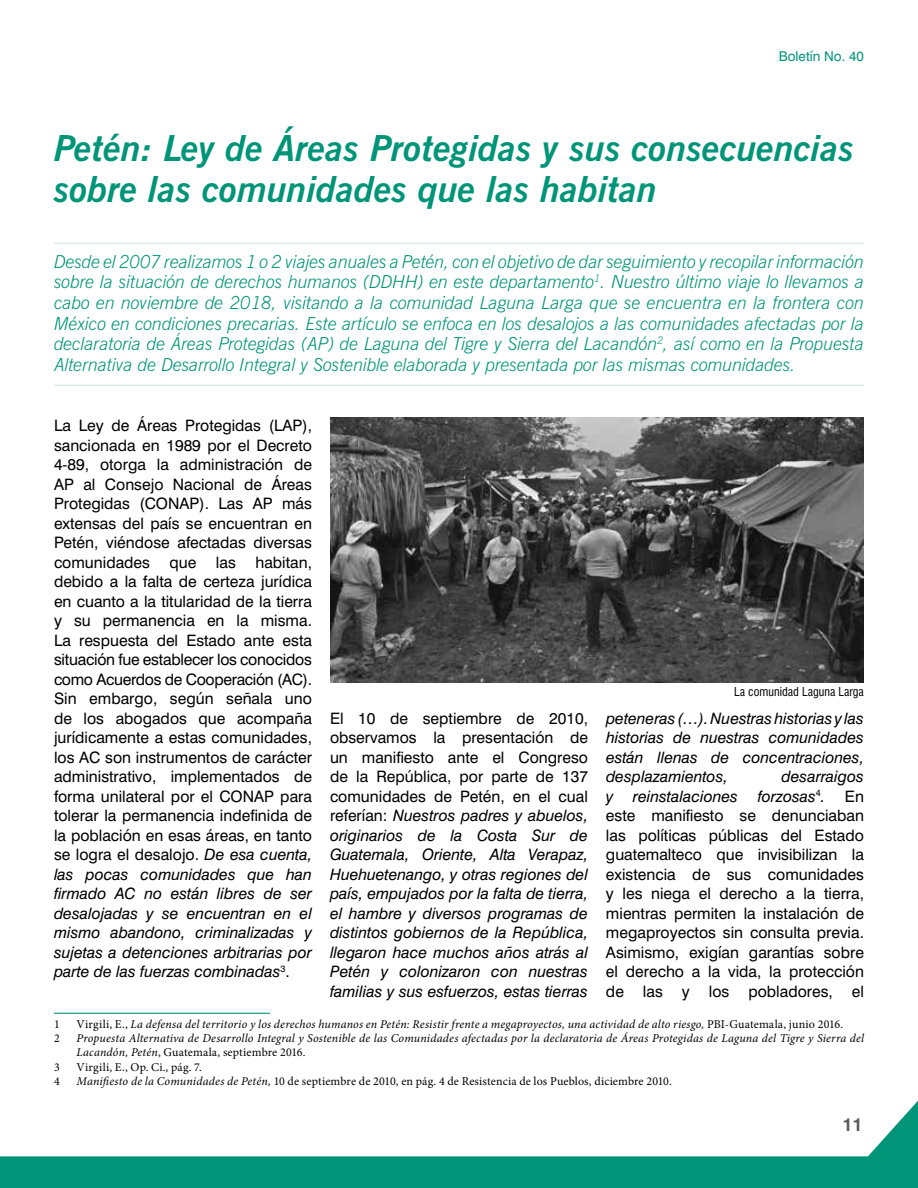
<style>
.page{position:relative;width:918px;height:1188px;background:#fff}
.page>*{position:absolute;margin:0;border:0;box-sizing:border-box;transform-origin:0 0}
.t1{font:italic 700 36px/41.4px "News Gothic BT";color:#009578}
.t2{font:italic 300 18px/20.7px "News Gothic BT";letter-spacing:-.01em;color:#009578;text-align:justify}
.t3{font:700 18px "Swiss 721 BT";color:#58595b}
.t4{font:15.75px/19.5px "Swiss 721 BT";color:#000;text-align:justify}
.t5{font:italic 15.75px/19.5px "Swiss 721 BT";color:#000;text-align:justify}
.t6{font:13.5px "Swiss 721 BT";color:#009578}
.t7{font:italic 12px/14.4px "Minion Pro";letter-spacing:.015em;color:#000}
.t8{font:12px "Minion Pro";letter-spacing:.01em;color:#000}
.t9{font:condensed 12px "Swiss 721 BT";color:#000}
.s1{font-style:italic}
.s2{font-style:normal}
</style>
<div class="page">
<svg style="left:0;top:1100px;width:918px;height:88px"></svg>
<hr style="left:54px;top:385px;width:810px;height:1px;background:#ddebe7">
<hr style="left:54px;top:1013px;width:216px;height:1px;background:#009578">
<hr style="left:54px;top:243px;width:810px;height:1px;background:#ddebe7">
<img style="left:330px;top:418px;width:534px;height:264px">
<p class="t6" style="left:779px;top:48px;width:87px">Boletín No. 40</p>
<h1 class="t1" style="left:54px;top:127px;width:802px">Petén: Ley de Áreas Protegidas y sus consecuencias sobre las comunidades que las habitan</h1>
<p class="t2" style="left:54px;top:251px;width:812px">Desde el 2007 realizamos 1 o 2 viajes anuales a Petén, con el objetivo de dar seguimiento y recopilar información sobre la situación de derechos humanos (DDHH) en este departamento<sup>1</sup>. Nuestro último viaje lo llevamos a cabo en noviembre de 2018, visitando a la comunidad Laguna Larga que se encuentra en la frontera con México en condiciones precarias. Este artículo se enfoca en los desalojos a las comunidades afectadas por la declaratoria de Áreas Protegidas (AP) de Laguna del Tigre y Sierra del Lacandón<sup>2</sup>, así como en la Propuesta Alternativa de Desarrollo Integral y Sostenible elaborada y presentada por las mismas comunidades.</p>
<p class="t4" style="left:54px;top:416px;width:260px">La Ley de Áreas Protegidas (LAP), sancionada en 1989 por el Decreto 4-89, otorga la administración de AP al Consejo Nacional de Áreas Protegidas (CONAP). Las AP más extensas del país se encuentran en Petén, viéndose afectadas diversas comunidades que las habitan, debido a la falta de certeza jurídica en cuanto a la titularidad de la tierra y su permanencia en la misma.<br>La respuesta del Estado ante esta situación fue establecer los conocidos como Acuerdos de Cooperación (AC).<br>Sin embargo, según señala uno de los abogados que acompaña jurídicamente a estas comunidades, los AC son instrumentos de carácter administrativo, implementados de forma unilateral por el CONAP para tolerar la permanencia indefinida de la población en esas áreas, en tanto se logra el desalojo. <span class="s1">De esa cuenta, las pocas comunidades que han firmado AC no están libres de ser desalojadas y se encuentran en el mismo abandono, criminalizadas y sujetas a detenciones arbitrarias por parte de las fuerzas combinadas</span><sup>3</sup>.</p>
<p class="t9" style="left:734px;top:684px;width:131px">La comunidad Laguna Larga</p>
<p class="t5" style="left:330px;top:708px;width:260px"><span class="s2">El 10 de septiembre de 2010, observamos la presentación de un manifiesto ante el Congreso de la República, por parte de 137 comunidades de Petén, en el cual referían:</span> Nuestros padres y abuelos, originarios de la Costa Sur de Guatemala, Oriente, Alta Verapaz, Huehuetenango, y otras regiones del país, empujados por la falta de tierra, el hambre y diversos programas de distintos gobiernos de la República, llegaron hace muchos años atrás al Petén y colonizaron con nuestras familias y sus esfuerzos, estas tierras</p>
<p class="t5" style="left:606px;top:708px;width:260px">peteneras (…). Nuestras historias y las historias de nuestras comunidades están llenas de concentraciones, desplazamientos,</p>
<p class="t5" style="left:782px;top:767px;width:84px">desarraigos</p>
<p class="t5" style="left:606px;top:786px;width:9px">y</p>
<p class="t5" style="left:633px;top:786px;width:106px">reinstalaciones</p>
<p class="t5" style="left:758px;top:786px;width:69px">forzosas<sup>4</sup>.</p>
<p class="t4" style="left:606px;top:786px;width:260px;text-indent:239px">En este manifiesto se denunciaban las políticas públicas del Estado guatemalteco que invisibilizan la existencia de sus comunidades y les niega el derecho a la tierra, mientras permiten la instalación de megaproyectos sin consulta previa.<br>Asimismo, exigían garantías sobre el derecho a la vida, la protección de las y los pobladores, el</p>
<p class="t8" style="left:54px;top:1016px;width:7px">1</p>
<p class="t7" style="left:76px;top:1017px;width:768px"><span class="s2">Virgili, E.,</span> La defensa del territorio y los derechos humanos en Petén: Resistir frente a megaproyectos, una actividad de alto riesgo, <span class="s2">PBI-Guatemala, junio 2016.</span></p>
<p class="t8" style="left:54px;top:1030px;width:7px">2</p>
<p class="t7" style="left:76px;top:1031px;width:789px">Propuesta Alternativa de Desarrollo Integral y Sostenible de las Comunidades afectadas por la declaratoria de Áreas Protegidas de Laguna del Tigre y Sierra del<br>Lacandón, Petén<span class="s2">, Guatemala, septiembre 2016.</span></p>
<p class="t8" style="left:54px;top:1059px;width:7px">3</p>
<p class="t8" style="left:76px;top:1059px;width:127px">Virgili, E., Op. Ci., pág. 7.</p>
<p class="t8" style="left:54px;top:1073px;width:7px">4</p>
<p class="t8" style="left:76px;top:1073px;width:597px"><span class="s1">Manifiesto de la Comunidades de Petén,</span> 10 de septiembre de 2010, en pág. 4 de Resistencia de los Pueblos, diciembre 2010.</p>
<p class="t3" style="left:842px;top:1114px;width:22px">11</p>
</div>
